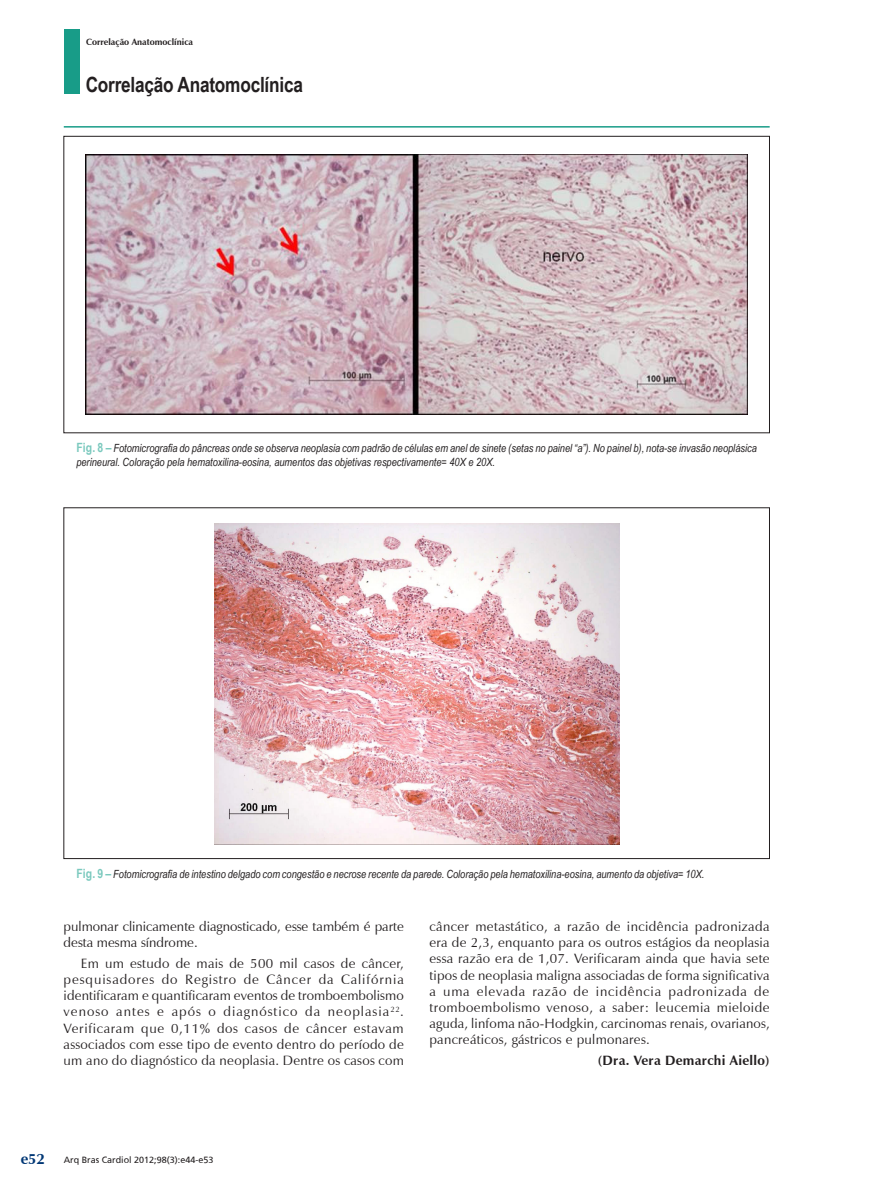
<style>
.page{position:relative;width:893px;height:1191px;background:#fff}
.page>*{position:absolute;margin:0;border:0;box-sizing:border-box;transform-origin:0 0}
.t1{font:700 21px "Arial Narrow";letter-spacing:-.01em;color:#231f20}
.t2{font:700 15px "Zapf Humanist 601 BT";color:#013775}
.Texto{font:13.5px/16.2px "Zapf Humanist 601 BT";letter-spacing:.01em;color:#231f20;text-align:justify}
.Texto-2{font:700 13.5px "Zapf Humanist 601 BT";letter-spacing:.02em;color:#231f20}
._04_FIGURA_ref{font:italic 11.25px/13.5px "Arial Narrow";color:#231f20}
.t3{font:9px "Frutiger";color:#231f20}
.t4{font:700 9px "Zapf Humanist 601 BT";color:#231f20}
.s1{font-weight:700;font-style:normal;font-size:12.75px;color:#7bc9be}
</style>
<div class="page">
<div style="left:64px;top:29px;width:16px;height:65px;background:#189c88"></div>
<hr style="left:64px;top:126px;width:706px;height:2px;background:#189c88">
<img style="left:85px;top:155px;width:663px;height:259px">
<img style="left:214px;top:523px;width:405px;height:321px">
<p class="t4" style="left:86px;top:36px;width:109px">Correlação Anatomoclínica</p>
<h1 class="t1" style="left:86px;top:68px;width:219px">Correlação Anatomoclínica</h1>
<p class="_04_FIGURA_ref" style="left:76px;top:441px;width:682px"><span class="s1">Fig. 8 –</span> Fotomicrografia do pâncreas onde se observa neoplasia com padrão de células em anel de sinete (setas no painel “a”). No painel b), nota-se invasão neoplásica perineural. Coloração pela hematoxilina-eosina, aumentos das objetivas respectivamente= 40X e 20X.</p>
<p class="_04_FIGURA_ref" style="left:76px;top:867px;width:630px"><span class="s1">Fig. 9 –</span> Fotomicrografia de intestino delgado com congestão e necrose recente da parede. Coloração pela hematoxilina-eosina, aumento da objetiva= 10X.</p>
<p class="Texto" style="left:64px;top:918px;width:342px">pulmonar clinicamente diagnosticado, esse também é parte desta mesma síndrome.</p>
<p class="Texto" style="left:64px;top:955px;width:342px;text-indent:17px">Em um estudo de mais de 500 mil casos de câncer, pesquisadores do Registro de Câncer da Califórnia identificaram e quantificaram eventos de tromboembolismo venoso antes e após o diagnóstico da neoplasia<sup>22</sup>.<br>Verificaram que 0,11% dos casos de câncer estavam associados com esse tipo de evento dentro do período de um ano do diagnóstico da neoplasia. Dentre os casos com</p>
<p class="Texto" style="left:429px;top:918px;width:342px">câncer metastático, a razão de incidência padronizada era de 2,3, enquanto para os outros estágios da neoplasia essa razão era de 1,07. Verificaram ainda que havia sete tipos de neoplasia maligna associadas de forma significativa a uma elevada razão de incidência padronizada de tromboembolismo venoso, a saber: leucemia mieloide aguda, linfoma não-Hodgkin, carcinomas renais, ovarianos, pancreáticos, gástricos e pulmonares.</p>
<p class="Texto-2" style="left:598px;top:1052px;width:173px">(Dra. Vera Demarchi Aiello)</p>
<p class="t2" style="left:21px;top:1149px;width:26px">e52</p>
<p class="t3" style="left:64px;top:1154px;width:151px">Arq Bras Cardiol 2012;98(3):e44-e53</p>
</div>
